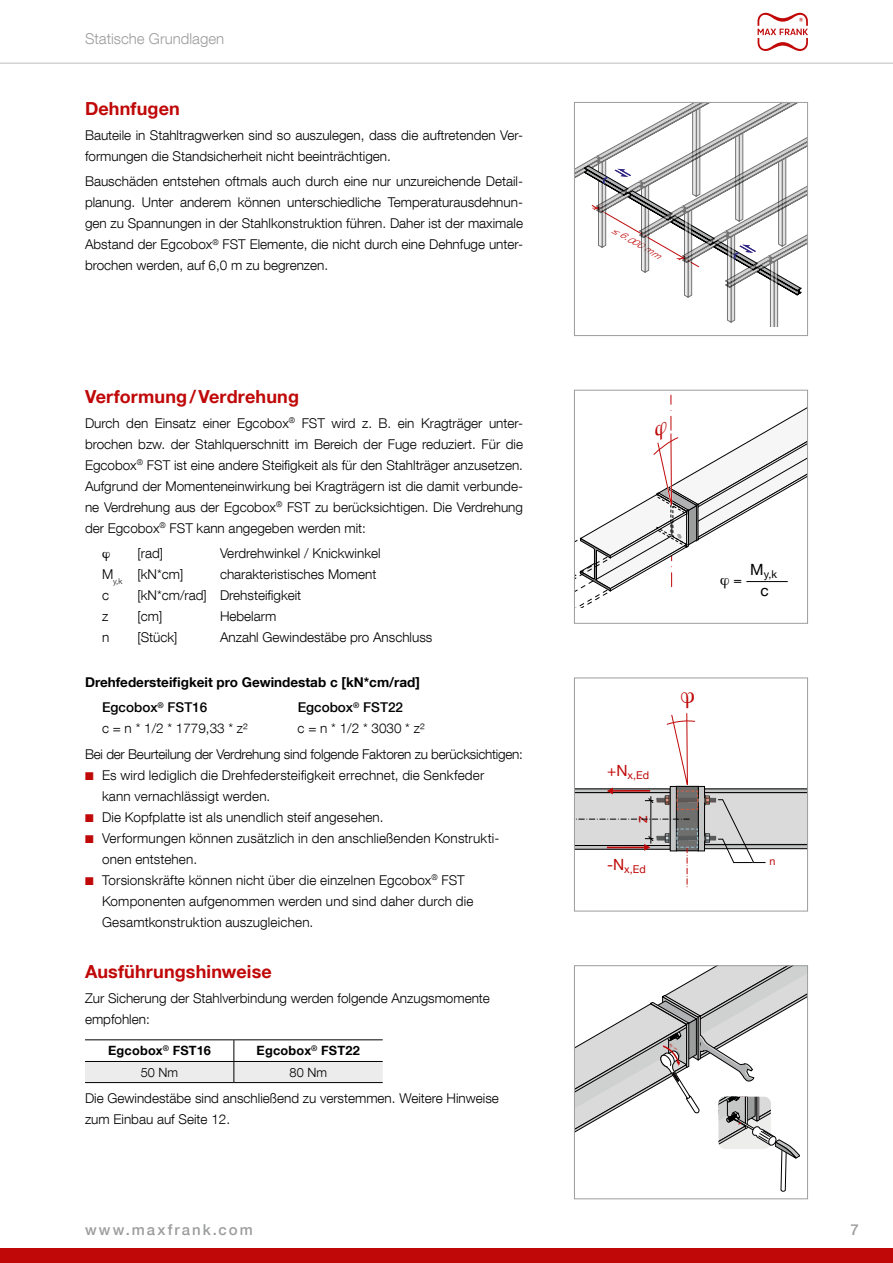
<style>
.page{position:relative;width:893px;height:1263px;background:#fff}
.page>*{position:absolute;margin:0;border:0;box-sizing:border-box;transform-origin:0 0}
.t1{font:700 18px "Helvetica Neue LT Com";letter-spacing:.01em;color:#c00808}
.t2{font:15.45px "Helvetica Neue LT Com";color:#000}
.t3{font:15.45px "Helvetica Neue LT Com";color:#c00808}
.t4{font:300 15px "Helvetica Neue LT Com";color:#9c9d9d}
.t5{font:500 15px "Helvetica Neue LT Com";letter-spacing:.135em;color:#9c9d9d}
.t6{font:300 13.5px/21px "Helvetica Neue LT Com";color:#000}
.t7{font:700 13.5px/25.2px "Helvetica Neue LT Com";color:#000}
.t8{font:500 13.5px "Helvetica Neue LT Com";color:#000}
.t9{font:700 12.75px "Helvetica Neue LT Com";letter-spacing:.015em;color:#000}
.t10{font:300 12.75px "Helvetica Neue LT Com";letter-spacing:.01em;color:#000}
.t11{font:10.8px "Helvetica Neue LT Com";color:#c00808}
.t12{font:10.8px "Helvetica Neue LT Com";color:#000}
.t13{font:italic 300 8.85px "Helvetica Neue LT Com";color:#c00808;scale:1.16 1}
.s1{font-weight:500}
.s2{color:#c00808}
</style>
<div class="page">
<div style="left:574px;top:390px;width:234px;height:234px;border:1px solid #9c9d9d"></div>
<div style="left:574px;top:677px;width:234px;height:234px;border:1px solid #9c9d9d"></div>
<svg style="left:576px;top:104px;width:230px;height:222px"></svg>
<div style="left:574px;top:102px;width:234px;height:234px;border:1px solid #9c9d9d"></div>
<div style="left:0;top:1248px;width:893px;height:15px;background:#c00808"></div>
<svg style="left:757px;top:13px;width:51px;height:38px"></svg>
<hr style="left:0;top:63px;width:893px;height:1px;background:#bbbcbd">
<svg style="left:85px;top:1040px;width:298px;height:42px"></svg>
<hr style="left:85px;top:1039px;width:149px;height:1px;background:#000">
<hr style="left:234px;top:1039px;width:149px;height:1px;background:#000">
<hr style="left:85px;top:1061px;width:149px;height:1px;background:#000">
<hr style="left:234px;top:1061px;width:149px;height:1px;background:#000">
<hr style="left:85px;top:1082px;width:149px;height:1px;background:#000">
<hr style="left:234px;top:1082px;width:149px;height:1px;background:#000">
<svg style="left:574px;top:395px;width:233px;height:213px"></svg>
<svg style="left:574px;top:692px;width:233px;height:196px"></svg>
<svg style="left:574px;top:966px;width:233px;height:225px"></svg>
<p class="t4" style="left:85px;top:29px;width:141px">Statische Grundlagen</p>
<h1 class="t1" style="left:85px;top:97px;width:96px">Dehnfugen</h1>
<p class="t6" style="left:85px;top:125px;width:439px">Bauteile in Stahltragwerken sind so auszulegen, dass die auftretenden Ver&shy;formungen die Standsicherheit nicht beeinträchtigen.</p>
<p class="t6" style="left:85px;top:171px;width:439px;text-align:justify">Bauschäden entstehen oftmals auch durch eine nur unzureichende Detail&shy;planung. Unter anderem können unterschiedliche Temperaturausdehnun&shy;gen zu Spannungen in der Stahlkonstruktion führen. Daher ist der maximale Abstand der Egcobox<sup>®</sup> FST Elemente, die nicht durch eine Dehnfuge unter&shy;brochen werden, auf 6,0 m zu begrenzen.</p>
<h1 class="t1" style="left:85px;top:385px;width:216px">Verformung/Verdrehung</h1>
<p class="t6" style="left:85px;top:412px;width:439px;text-align:justify">Durch den Einsatz einer Egcobox<sup>®</sup> FST wird z. B. ein Kragträger unter&shy;brochen bzw. der Stahlquerschnitt im Bereich der Fuge reduziert. Für die Egcobox<sup>®</sup> FST ist eine andere Steifigkeit als für den Stahlträger anzusetzen.<br>Aufgrund der Momenteneinwirkung bei Kragträgern ist die damit verbunde&shy;ne Verdrehung aus der Egcobox<sup>®</sup> FST zu berücksichtigen. Die Verdrehung der Egcobox<sup>®</sup> FST kann angegeben werden mit:</p>
<p class="t6" style="left:138px;top:543px;width:27px">[rad]</p>
<p class="t6" style="left:220px;top:543px;width:162px">Verdrehwinkel / Knickwinkel</p>
<p class="t6" style="left:102px;top:564px;width:83px">M<sub>y,k</sub> [kN*cm]</p>
<p class="t6" style="left:220px;top:564px;width:158px">charakteristisches Moment</p>
<p class="t6" style="left:102px;top:585px;width:9px">c</p>
<p class="t6" style="left:138px;top:585px;width:165px">[kN*cm/rad] Drehsteifigkeit</p>
<p class="t6" style="left:102px;top:606px;width:8px">z</p>
<p class="t6" style="left:138px;top:606px;width:26px">[cm]</p>
<p class="t6" style="left:220px;top:606px;width:58px">Hebelarm</p>
<p class="t6" style="left:102px;top:627px;width:9px">n</p>
<p class="t6" style="left:138px;top:627px;width:42px">[Stück]</p>
<p class="t6" style="left:220px;top:627px;width:214px">Anzahl Gewindestäbe pro Anschluss</p>
<p class="t7" style="left:102px;top:669px;width:319px;text-indent:-17px">Drehfedersteifigkeit pro Gewindestab c [kN*cm/rad]<br><span class="s1">Egcobox</span><sup>®</sup> <span class="s1">FST16</span></p>
<p class="t8" style="left:298px;top:699px;width:107px">Egcobox<sup>®</sup> FST22</p>
<p class="t6" style="left:85px;top:716px;width:439px;line-height:25.2px;text-indent:213px">c = n * 1/2 * 3030 * z²<br>Bei der Beurteilung der Verdrehung sind folgende Faktoren zu berücksichtigen:</p>
<p class="t6" style="left:102px;top:764px;width:384px;text-indent:-17px"><span class="s2">■</span> Es wird lediglich die Drehfedersteifigkeit errechnet, die Senkfeder kann vernachlässigt werden.</p>
<p class="t6" style="left:85px;top:806px;width:300px"><span class="s2">■</span> Die Kopfplatte ist als unendlich steif angesehen.</p>
<p class="t6" style="left:102px;top:827px;width:399px;text-indent:-17px"><span class="s2">■</span> Verformungen können zusätzlich in den anschließenden Konstrukti&shy;onen entstehen.</p>
<p class="t6" style="left:102px;top:869px;width:373px;text-indent:-17px"><span class="s2">■</span> Torsionskräfte können nicht über die einzelnen Egcobox<sup>®</sup> FST<br>Komponenten aufgenommen werden und sind daher durch die<br>Gesamtkonstruktion auszugleichen.</p>
<p class="t6" style="left:102px;top:718px;width:147px">c = n * 1/2 * 1779,33 * z²</p>
<h1 class="t1" style="left:85px;top:960px;width:188px">Ausführungshinweise</h1>
<p class="t6" style="left:85px;top:988px;width:406px">Zur Sicherung der Stahlverbindung werden folgende Anzugsmomente empfohlen:</p>
<p class="t9" style="left:108px;top:1043px;width:104px">Egcobox<sup>®</sup> FST16</p>
<p class="t9" style="left:257px;top:1043px;width:105px">Egcobox<sup>®</sup> FST22</p>
<p class="t10" style="left:141px;top:1064px;width:39px">50 Nm</p>
<p class="t10" style="left:289px;top:1064px;width:39px">80 Nm</p>
<p class="t6" style="left:85px;top:1087px;width:415px">Die Gewindestäbe sind anschließend zu verstemmen. Weitere Hinweise zum Einbau auf Seite 12.</p>
<p class="t13" style="left:616px;top:224px;width:48px;rotate:30deg">≤ 6.000 mm</p>
<p class="t11" style="left:607px;top:769px;width:43px"><sup>+N</sup>x,Ed</p>
<p class="t3" style="left:632px;top:823px;width:9px;rotate:-90deg">z</p>
<p class="t12" style="left:750px;top:567px;width:28px"><sup>M</sup>y,k</p>
<p class="t2" style="left:761px;top:581px;width:10px">c</p>
<p class="t11" style="left:607px;top:863px;width:40px"><sup>-N</sup>x,Ed</p>
<p class="t11" style="left:770px;top:854px;width:7px">n</p>
<p class="t5" style="left:85px;top:1221px;width:169px">www.maxfrank.com</p>
<p class="t5" style="left:851px;top:1221px;width:10px">7</p>
</div>
